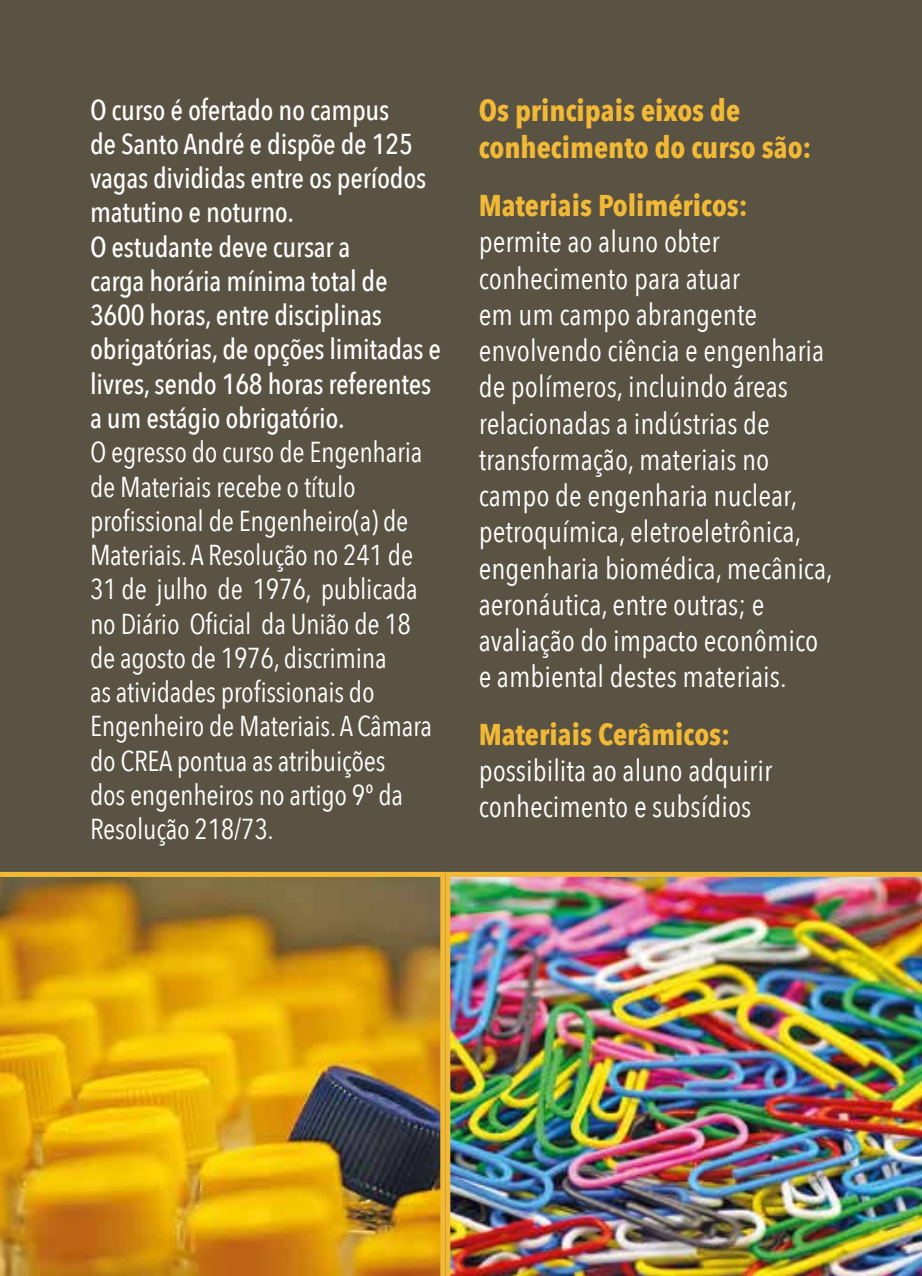
<style>
.page{position:relative;width:922px;height:1276px;background:#fff}
.page>*{position:absolute;margin:0;border:0;box-sizing:border-box;transform-origin:0 0}
.t1{font:30px/36.2px "Avenir Next Condensed";color:#fff}
.t2{font:700 30px/37.5px "Avenir Next Condensed";color:#f2b936}
.t3{font:28.75px/34.2px "Avenir Next Condensed";letter-spacing:-.01em;color:#fff}
.t4{font:500 28.75px/34.2px "Avenir Next Condensed";letter-spacing:-.01em;color:#fff}
</style>
<div class="page">
<div style="left:0;top:0;width:921px;height:1276px;background:#5a5243"></div>
<img style="left:0;top:872px;width:445px;height:404px">
<img style="left:445px;top:872px;width:476px;height:404px">
<p class="t4" style="left:90px;top:92px;width:352px">O curso é ofertado no campus<br>de Santo André e dispõe de 125 vagas divididas entre os períodos matutino e noturno.<br>O estudante deve cursar a<br>carga horária mínima total de<br>3600 horas, entre disciplinas obrigatórias, de opções limitadas e livres, sendo 168 horas referentes a um estágio obrigatório.</p>
<p class="t3" style="left:90px;top:434px;width:343px">O egresso do curso de Engenharia de Materiais recebe o título profissional de Engenheiro(a) de<br>Materiais. A Resolução no 241 de<br>31 de julho de 1976, publicada no Diário Oficial da União de 18 de agosto de 1976, discrimina<br>as atividades profissionais do<br>Engenheiro de Materiais. A Câmara do CREA pontua as atribuições<br>dos engenheiros no artigo 9º da<br>Resolução 218/73.</p>
<p class="t2" style="left:478px;top:91px;width:334px">Os principais eixos de conhecimento do curso são:</p>
<p class="t2" style="left:478px;top:186px;width:271px">Materiais Poliméricos:</p>
<p class="t1" style="left:478px;top:222px;width:355px">permite ao aluno obter conhecimento para atuar<br>em um campo abrangente envolvendo ciência e engenharia de polímeros, incluindo áreas relacionadas a indústrias de transformação, materiais no campo de engenharia nuclear, petroquímica, eletroeletrônica, engenharia biomédica, mecânica, aeronáutica, entre outras; e avaliação do impacto econômico e ambiental destes materiais.</p>
<p class="t2" style="left:478px;top:715px;width:253px">Materiais Cerâmicos:</p>
<p class="t1" style="left:478px;top:751px;width:295px">possibilita ao aluno adquirir conhecimento e subsídios</p>
</div>
